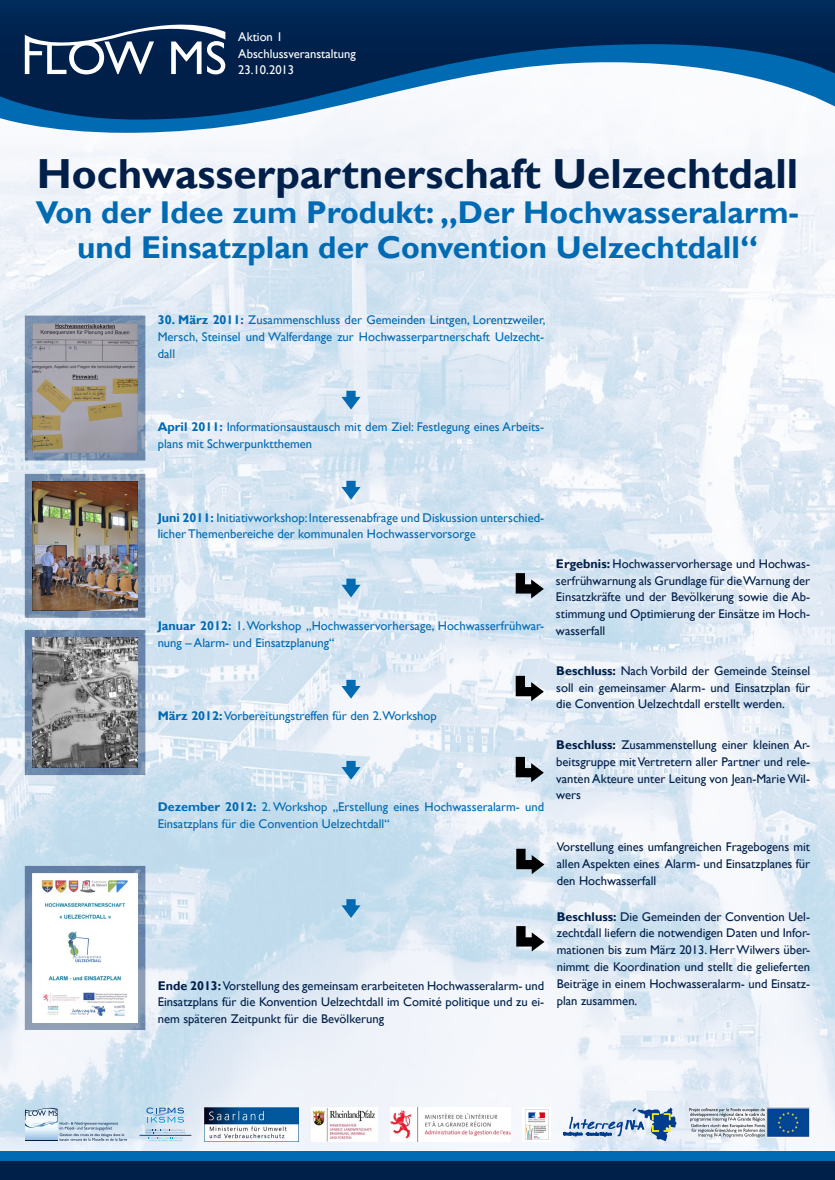
<style>
.page{position:relative;width:835px;height:1180px;background:#fff}
.page>*{position:absolute;margin:0;border:0;box-sizing:border-box;transform-origin:0 0}
.t1{font:700 42px "Gill Sans";color:#001f49}
.t2{font:700 31.5px/35px "Gill Sans";color:#006ab2;text-align:center}
.t3{font:12.6px/16.8px "Gill Sans";color:#001f49;text-align:justify}
.t4{font:12.6px/16.8px "Gill Sans";color:#006ab2}
.t5{font:12.6px/16.8px "Gill Sans";color:#fff}
.s1{font-weight:700}
</style>
<div class="page">
<img style="left:0;top:133px;width:834px;height:1018px">
<svg style="left:0;top:0;width:834px;height:44px;background:#002653"></svg>
<svg style="left:0;top:44px;width:834px;height:89px"></svg>
<div style="left:0;top:1159px;width:834px;height:21px;background:#001f49"></div>
<div style="left:0;top:1151px;width:834px;height:9px;background:#006ab2"></div>
<svg style="left:25px;top:14px;width:200px;height:60px"></svg>
<img style="left:522px;top:1107px;width:28px;height:34px">
<img style="left:689px;top:1107px;width:120px;height:31px">
<svg style="left:25px;top:1107px;width:102px;height:34px;background:#bcd1e1"></svg>
<svg style="left:143px;top:1107px;width:45px;height:15px"></svg>
<svg style="left:145px;top:1129px;width:41px;height:12px"></svg>
<hr style="left:140px;top:1135px;width:51px;height:1px;background:#004e96">
<svg style="left:563px;top:1107px;width:113px;height:34px;background:#aabfd5"></svg>
<img style="left:204px;top:1107px;width:95px;height:34px">
<img style="left:311px;top:1107px;width:66px;height:34px">
<img style="left:390px;top:1107px;width:120px;height:34px">
<img style="left:24px;top:473px;width:122px;height:145px">
<svg style="left:24px;top:865px;width:122px;height:165px"></svg>
<svg style="left:24px;top:315px;width:122px;height:146px;background:#96989b"></svg>
<svg style="left:24px;top:629px;width:122px;height:146px;background:#868c94"></svg>
<svg style="left:515px;top:573px;width:28px;height:25px"></svg>
<svg style="left:515px;top:676px;width:28px;height:25px"></svg>
<svg style="left:515px;top:757px;width:28px;height:25px"></svg>
<svg style="left:516px;top:849px;width:28px;height:25px"></svg>
<svg style="left:516px;top:926px;width:28px;height:25px"></svg>
<svg style="left:341px;top:391px;width:19px;height:18px"></svg>
<svg style="left:341px;top:481px;width:19px;height:18px"></svg>
<svg style="left:341px;top:578px;width:19px;height:19px"></svg>
<svg style="left:341px;top:680px;width:19px;height:18px"></svg>
<svg style="left:341px;top:761px;width:19px;height:18px"></svg>
<svg style="left:341px;top:899px;width:19px;height:19px"></svg>
<p class="t5" style="left:238px;top:28px;width:119px">Aktion 1<br>Abschlussveranstaltung<br>23.10.2013</p>
<p class="t1" style="left:37px;top:148px;width:762px">Hochwasserpartnerschaft Uelzechtdall</p>
<p class="t2" style="left:36px;top:195px;width:764px">Von der Idee zum Produkt: „Der Hochwasseralarm&shy;und Einsatzplan der Convention Uelzechtdall“</p>
<p class="t4" style="left:158px;top:312px;width:389px;text-align:justify"><span class="s1">30. März 2011:</span> Zusammenschluss der Gemeinden Lintgen, Lorentzweiler, Mersch, Steinsel und Walferdange zur Hochwasserpartnerschaft Uelzecht&shy;dall</p>
<p class="t4" style="left:158px;top:419px;width:388px"><span class="s1">April 2011:</span> Informationsaustausch mit dem Ziel: Festlegung eines Arbeits&shy;plans mit Schwerpunktthemen</p>
<p class="t4" style="left:158px;top:509px;width:388px"><span class="s1">Juni 2011:</span> Initiativworkshop: Interessenabfrage und Diskussion unterschied&shy;licher Themenbereiche der kommunalen Hochwasservorsorge</p>
<p class="t4" style="left:158px;top:617px;width:388px"><span class="s1">Januar 2012:</span> 1. Workshop „Hochwasservorhersage, Hochwasserfrühwar&shy;nung – Alarm- und Einsatzplanung“</p>
<p class="t4" style="left:158px;top:708px;width:280px"><span class="s1">März 2012:</span> Vorbereitungstreffen für den 2.Workshop</p>
<p class="t4" style="left:158px;top:798px;width:388px"><span class="s1">Dezember 2012:</span> 2. Workshop „Erstellung eines Hochwasseralarm- und<br>Einsatzplans für die Convention Uelzechtdall“</p>
<p class="t3" style="left:158px;top:977px;width:388px"><span class="s1">Ende 2013:</span> Vorstellung des gemeinsam erarbeiteten Hochwasseralarm- und Einsatzplans für die Konvention Uelzechtdall im Comité politique und zu ei&shy;nem späteren Zeitpunkt für die Bevölkerung</p>
<p class="t3" style="left:556px;top:555px;width:255px"><span class="s1">Ergebnis:</span> Hochwasservorhersage und Hochwas&shy;serfrühwarnung als Grundlage für die Warnung der Einsatzkräfte und der Bevölkerung sowie die Ab&shy;stimmung und Optimierung der Einsätze im Hoch&shy;wasserfall</p>
<p class="t3" style="left:556px;top:662px;width:255px"><span class="s1">Beschluss:</span> Nach Vorbild der Gemeinde Steinsel soll ein gemeinsamer Alarm- und Einsatzplan für die Convention Uelzechtdall erstellt werden.</p>
<p class="t3" style="left:556px;top:736px;width:255px"><span class="s1">Beschluss:</span> Zusammenstellung einer kleinen Ar&shy;beitsgruppe mit Vertretern aller Partner und rele&shy;vanten Akteure unter Leitung von Jean-Marie Wil&shy;wers</p>
<p class="t3" style="left:556px;top:838px;width:255px">Vorstellung eines umfangreichen Fragebogens mit allen Aspekten eines Alarm- und Einsatzplanes für den Hochwasserfall</p>
<p class="t3" style="left:556px;top:908px;width:255px"><span class="s1">Beschluss:</span> Die Gemeinden der Convention Uel&shy;zechtdall liefern die notwendigen Daten und Infor&shy;mationen bis zum März 2013. Herr Wilwers über&shy;nimmt die Koordination und stellt die gelieferten Beiträge in einem Hochwasseralarm- und Einsatz&shy;plan zusammen.</p>
</div>
